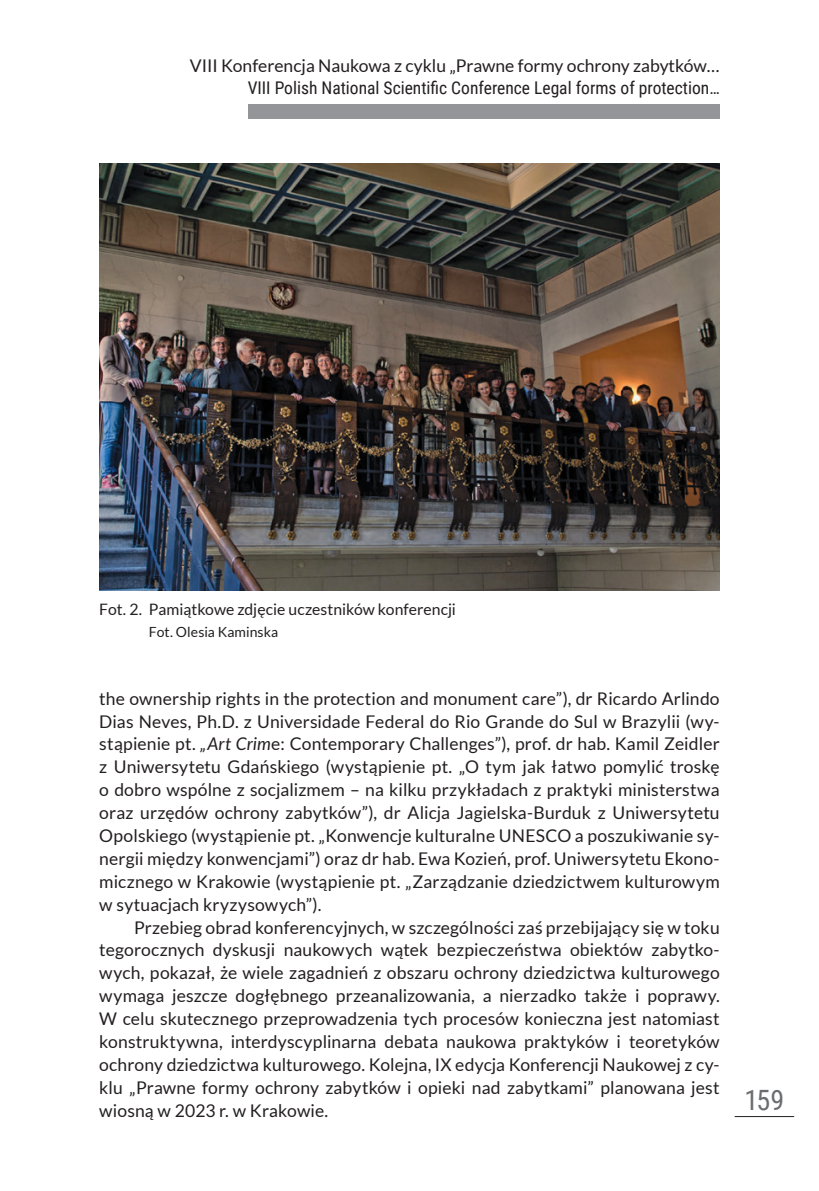
<style>
.page{position:relative;width:819px;height:1191px;background:#fff}
.page>*{position:absolute;margin:0;border:0;box-sizing:border-box;transform-origin:0 0}
.t1{font:28px "Roboto Condensed";color:#6c6d70}
._4_-_podstawa_PL{font:17.5px/22.9px "Lato";letter-spacing:.005em;color:#231f20;text-align:justify}
.t2{font:17.5px "Roboto Condensed";color:#231f20}
.foto_tyt{font:15.75px "Lato";color:#231f20}
.foto_zrodlo{font:14px "Lato";letter-spacing:.005em;color:#231f20}
.s1{font-style:italic}
</style>
<div class="page">
<hr style="left:734px;top:1116px;width:60px;height:1px;background:#231f20">
<div style="left:248px;top:104px;width:471px;height:15px;background:#939598"></div>
<img style="left:99px;top:164px;width:620px;height:426px">
<p class="_4_-_podstawa_PL" style="left:190px;top:54px;width:531px">VIII Konferencja Naukowa z cyklu „Prawne formy ochrony zabytków…</p>
<p class="t2" style="left:248px;top:76px;width:473px">VIII Polish National Scientific Conference Legal forms of protection…</p>
<p class="foto_tyt" style="left:99px;top:600px;width:358px">Fot. 2. Pamiątkowe zdjęcie uczestników konferencji</p>
<p class="foto_zrodlo" style="left:149px;top:624px;width:131px">Fot. Olesia Kaminska</p>
<p class="_4_-_podstawa_PL" style="left:99px;top:687px;width:622px">the ownership rights in the protection and monument care”), dr Ricardo Arlindo Dias Neves, Ph.D. z Universidade Federal do Rio Grande do Sul w Brazylii (wy&shy;stąpienie pt. <span class="s1">„Art Crim</span>e: Contemporary Challenges”), prof. dr hab. Kamil Zeidler z Uniwersytetu Gdańskiego (wystąpienie pt. „O tym jak łatwo pomylić troskę o dobro wspólne z socjalizmem – na kilku przykładach z praktyki ministerstwa oraz urzędów ochrony zabytków”), dr Alicja Jagielska-Burduk z Uniwersytetu Opolskiego (wystąpienie pt. „Konwencje kulturalne UNESCO a poszukiwanie sy&shy;nergii między konwencjami”) oraz dr hab. Ewa Kozień, prof. Uniwersytetu Ekono&shy;micznego w Krakowie (wystąpienie pt. „Zarządzanie dziedzictwem kulturowym w sytuacjach kryzysowych”).</p>
<p class="_4_-_podstawa_PL" style="left:99px;top:915px;width:622px;text-indent:35px">Przebieg obrad konferencyjnych, w szczególności zaś przebijający się w toku tegorocznych dyskusji naukowych wątek bezpieczeństwa obiektów zabytko&shy;wych, pokazał, że wiele zagadnień z obszaru ochrony dziedzictwa kulturowego wymaga jeszcze dogłębnego przeanalizowania, a nierzadko także i poprawy.<br>W celu skutecznego przeprowadzenia tych procesów konieczna jest natomiast konstruktywna, interdyscyplinarna debata naukowa praktyków i teoretyków ochrony dziedzictwa kulturowego. Kolejna, IX edycja Konferencji Naukowej z cy&shy;klu „Prawne formy ochrony zabytków i opieki nad zabytkami” planowana jest wiosną w 2023 r. w Krakowie.</p>
<h1 class="t1" style="left:744px;top:1080px;width:41px">159</h1>
</div>
